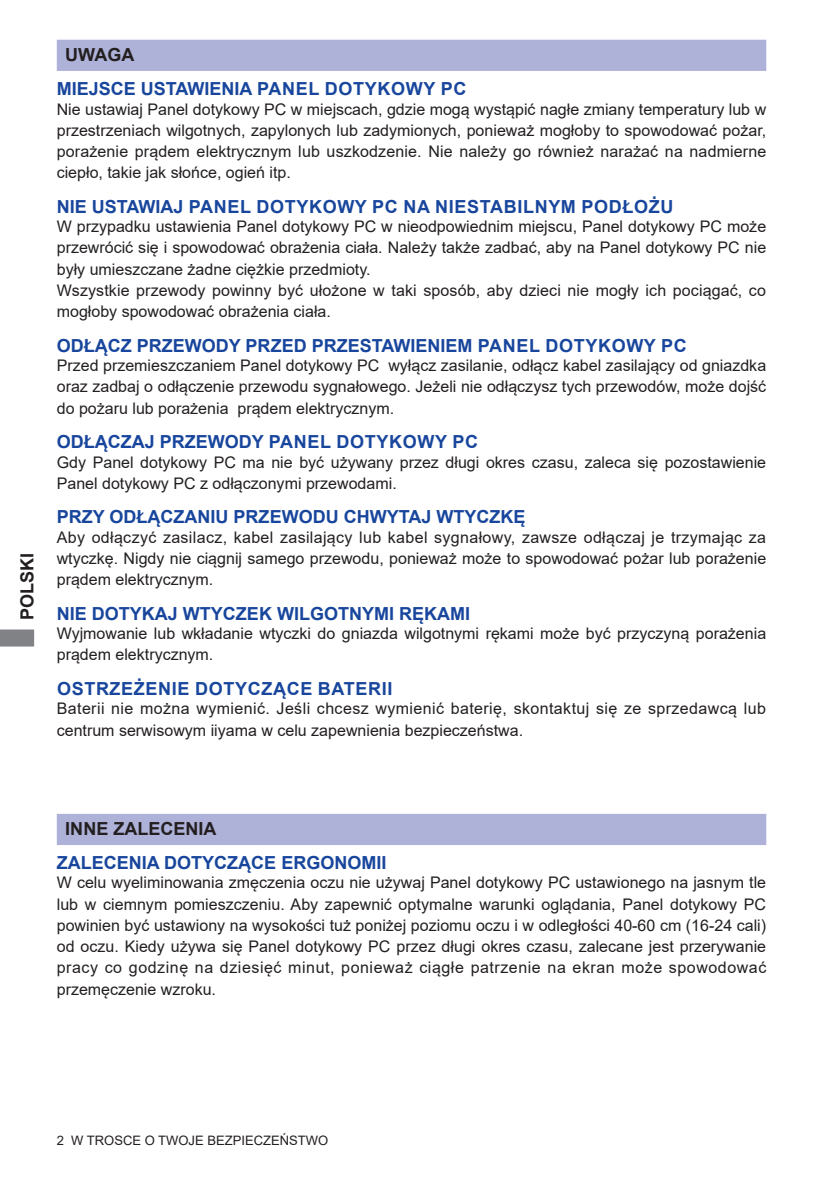
<style>
.page{position:relative;width:840px;height:1191px;background:#fff}
.page>*{position:absolute;margin:0;border:0;box-sizing:border-box;transform-origin:0 0}
.t1{font:700 18px "Arial";color:#18469d}
.t2{font:700 18px "Arial";letter-spacing:.035em;color:#18469d}
.t3{font:700 18px "Arial";color:#231f20}
.t4{font:16px/21.2px "Arial";color:#231f20;text-align:justify}
.t5{font:16px/21.2px "Arial";letter-spacing:.025em;color:#231f20}
.t6{font:13px "Arial";color:#231f20}
</style>
<div class="page">
<svg style="left:0;top:629px;width:34px;height:17px"></svg>
<div style="left:57px;top:40px;width:708px;height:31px;background:#aeb2d8"></div>
<div style="left:57px;top:814px;width:708px;height:31px;background:#aeb2d8"></div>
<p class="t3" style="left:14px;top:620px;width:69px;rotate:-90deg">POLSKI</p>
<p class="t3" style="left:65px;top:42px;width:70px">UWAGA</p>
<p class="t1" style="left:57px;top:76px;width:411px">MIEJSCE USTAWIENIA PANEL DOTYKOWY PC</p>
<p class="t4" style="left:57px;top:98px;width:710px">Nie ustawiaj Panel dotykowy PC w miejscach, gdzie mogą wystąpić nagłe zmiany temperatury lub w przestrzeniach wilgotnych, zapylonych lub zadymionych, ponieważ mogłoby to spowodować pożar, porażenie prądem elektrycznym lub uszkodzenie. Nie należy go również narażać na nadmierne ciepło, takie jak słońce, ogień itp.</p>
<p class="t2" style="left:57px;top:194px;width:618px">NIE USTAWIAJ PANEL DOTYKOWY PC NA NIESTABILNYM PODŁOŻU</p>
<p class="t4" style="left:57px;top:216px;width:710px;text-align:left">W przypadku ustawienia Panel dotykowy PC w nieodpowiednim miejscu, Panel dotykowy PC może przewrócić się i spowodować obrażenia ciała. Należy także zadbać, aby na Panel dotykowy PC nie były umieszczane żadne ciężkie przedmioty.<br>Wszystkie przewody powinny być ułożone w taki sposób, aby dzieci nie mogły ich pociągać, co mogłoby spowodować obrażenia ciała.</p>
<p class="t1" style="left:57px;top:332px;width:631px">ODŁĄCZ PRZEWODY PRZED PRZESTAWIENIEM PANEL DOTYKOWY PC</p>
<p class="t4" style="left:57px;top:355px;width:710px">Przed przemieszczaniem Panel dotykowy PC wyłącz zasilanie, odłącz kabel zasilający od gniazdka oraz zadbaj o odłączenie przewodu sygnałowego. Jeżeli nie odłączysz tych przewodów, może dojść do pożaru lub porażenia prądem elektrycznym.</p>
<p class="t1" style="left:57px;top:429px;width:422px">ODŁĄCZAJ PRZEWODY PANEL DOTYKOWY PC</p>
<p class="t4" style="left:57px;top:451px;width:710px">Gdy Panel dotykowy PC ma nie być używany przez długi okres czasu, zaleca się pozostawienie<br>Panel dotykowy PC z odłączonymi przewodami.</p>
<p class="t1" style="left:57px;top:504px;width:470px">PRZY ODŁĄCZANIU PRZEWODU CHWYTAJ WTYCZKĘ</p>
<p class="t4" style="left:57px;top:526px;width:710px">Aby odłączyć zasilacz, kabel zasilający lub kabel sygnałowy, zawsze odłączaj je trzymając za wtyczkę. Nigdy nie ciągnij samego przewodu, ponieważ może to spowodować pożar lub porażenie prądem elektrycznym.</p>
<p class="t1" style="left:57px;top:600px;width:415px">NIE DOTYKAJ WTYCZEK WILGOTNYMI RĘKAMI</p>
<p class="t4" style="left:57px;top:623px;width:710px">Wyjmowanie lub wkładanie wtyczki do gniazda wilgotnymi rękami może być przyczyną porażenia prądem elektrycznym.</p>
<p class="t2" style="left:57px;top:675px;width:337px">OSTRZEŻENIE DOTYCZĄCE BATERII</p>
<p class="t5" style="left:57px;top:698px;width:710px">Baterii nie można wymienić. Jeśli chcesz wymienić baterię, skontaktuj się ze sprzedawcą lub centrum serwisowym iiyama w celu zapewnienia bezpieczeństwa.</p>
<p class="t3" style="left:65px;top:816px;width:153px">INNE ZALECENIA</p>
<p class="t1" style="left:57px;top:849px;width:331px">ZALECENIA DOTYCZĄCE ERGONOMII</p>
<p class="t4" style="left:57px;top:872px;width:710px">W celu wyeliminowania zmęczenia oczu nie używaj Panel dotykowy PC ustawionego na jasnym tle lub w ciemnym pomieszczeniu. Aby zapewnić optymalne warunki oglądania, Panel dotykowy PC powinien być ustawiony na wysokości tuż poniżej poziomu oczu i w odległości 40-60 cm (16-24 cali) od oczu. Kiedy używa się Panel dotykowy PC przez długi okres czasu, zalecane jest przerywanie pracy co godzinę na dziesięć minut, ponieważ ciągłe patrzenie na ekran może spowodować przemęczenie wzroku.</p>
<p class="t6" style="left:57px;top:1131px;width:273px">2 W TROSCE O TWOJE BEZPIECZEŃSTWO</p>
</div>
